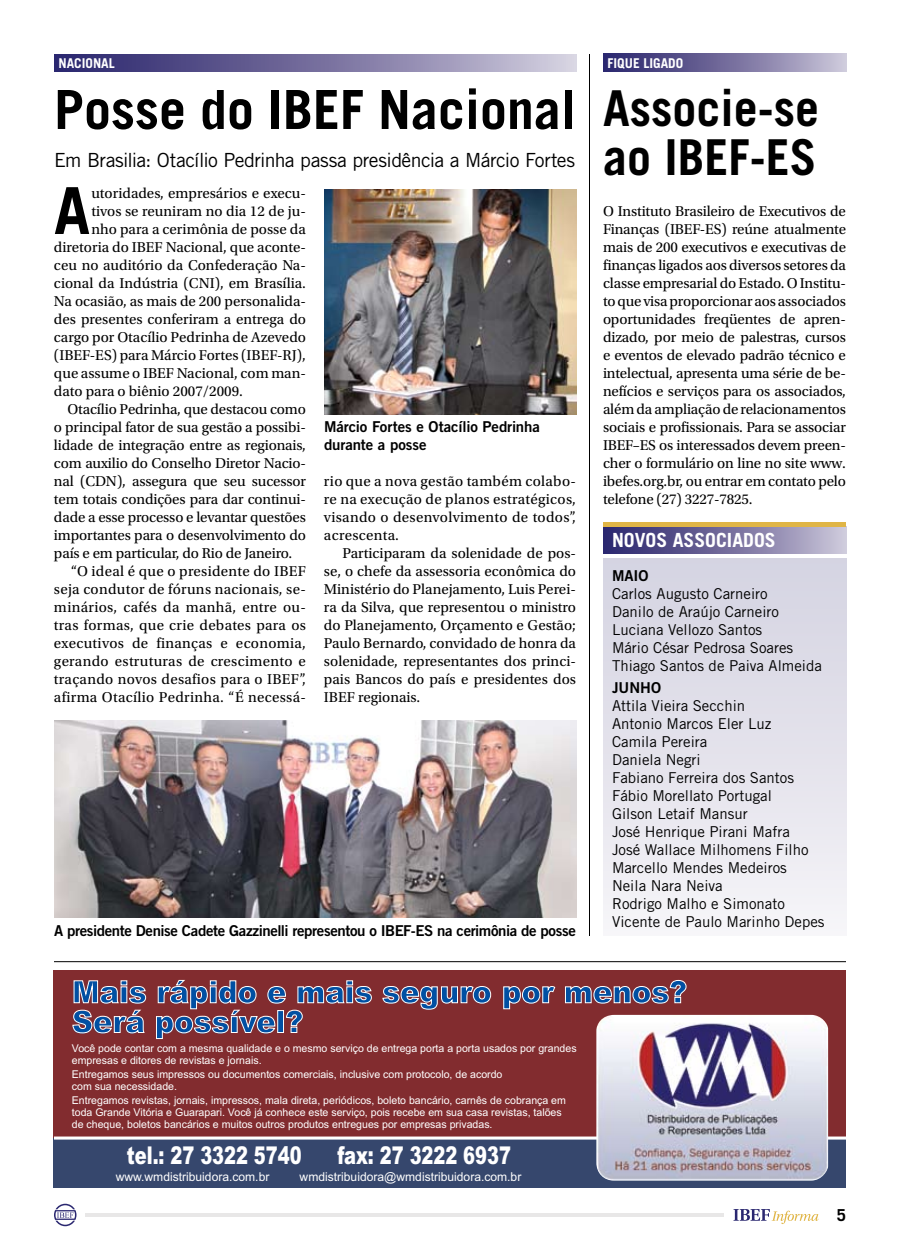
<style>
.page{position:relative;width:900px;height:1260px;background:#fff}
.page>*{position:absolute;margin:0;border:0;box-sizing:border-box;transform-origin:0 0}
.t1{font:700 64.8px "Trade Gothic LT Std";color:#000}
.t2{font:700 54px "Trade Gothic LT Std";color:#000}
.t3{font:700 49.5px/49.5px "Trade Gothic LT Std";color:#000}
.t4{font:900 30.6px/29.7px "Arial";color:#0050a3;scale:.95 1}
.t5{font:900 24.45px "Arial";color:#fff;scale:.73 1}
.t6{font:19.5px "Trade Gothic LT Std";letter-spacing:-.03em;color:#000}
.t7{font:700 19.5px "Trade Gothic LT Std";color:#fff}
.t8{font:700 16.5px "Trade Gothic LT Std";color:#000}
.t9{font:15px/18px "Utopia Std";color:#000;text-align:justify}
.t10{font:15px/18px "Trade Gothic LT Std";color:#000}
.t11{font:15px "Utopia Std";letter-spacing:.02em;color:#000}
.t12{font:15px/18px "Trade Gothic LT Std Bd 2";letter-spacing:-.02em;color:#000}
.t13{font:700 13.5px "Trade Gothic LT Std";color:#fff}
.t14{font:12.3px "Arial";color:#fff}
.t15{font:10.65px/12px "Arial";color:#fff}
</style>
<div class="page">
<svg style="left:54px;top:1204px;width:22px;height:22px"></svg>
<hr style="left:86px;top:1213px;width:638px;height:4px;background:#e8e7e7">
<hr style="left:589px;top:54px;width:1px;height:882px;background:#000">
<div style="left:54px;top:54px;width:522px;height:18px;background:linear-gradient(to right,#241e68,#cfc9db)"></div>
<img style="left:324px;top:189px;width:252px;height:225px">
<img style="left:54px;top:720px;width:522px;height:198px">
<div style="left:54px;top:1139px;width:792px;height:49px;background:#36476d"></div>
<div style="left:54px;top:971px;width:792px;height:167px;background:#822c2f"></div>
<hr style="left:54px;top:1137px;width:792px;height:3px;background:#fff">
<svg style="left:74px;top:980px;width:72px;height:23px"></svg>
<svg style="left:383px;top:986px;width:108px;height:24px"></svg>
<svg style="left:503px;top:986px;width:52px;height:23px"></svg>
<svg style="left:565px;top:980px;width:121px;height:23px"></svg>
<svg style="left:73px;top:1010px;width:71px;height:23px"></svg>
<svg style="left:156px;top:980px;width:216px;height:59px"></svg>
<img style="left:596px;top:1015px;width:232px;height:166px">
<hr style="left:54px;top:961px;width:792px;height:1px;background:#000">
<div style="left:603px;top:54px;width:243px;height:18px;background:linear-gradient(to right,#251f68,#c7c1d5)"></div>
<div style="left:603px;top:558px;width:243px;height:378px;background:linear-gradient(to bottom,#d4d2e1,#f5f4f7)"></div>
<div style="left:603px;top:527px;width:243px;height:26px;background:linear-gradient(to right,#251f68,#c7c1d5)"></div>
<hr style="left:603px;top:522px;width:243px;height:4px;background:#e0b546">
<svg style="left:734px;top:1209px;width:85px;height:15px"></svg>
<p class="t13" style="left:59px;top:55px;width:56px">Nacional</p>
<h2 class="t2" style="left:54px;top:77px;width:523px">Posse do IBEF Nacional</h2>
<h3 class="t6" style="left:54px;top:148px;width:523px">Em Brasilia: Otacílio Pedrinha passa presidência a Márcio Fortes</h3>
<h1 class="t1" style="left:54px;top:171px;width:36px">A</h1>
<p class="t9" style="left:91px;top:184px;width:216px">utoridades, empresários e execu-</p>
<p class="t9" style="left:91px;top:202px;width:216px">tivos se reuniram no dia 12 de ju-</p>
<p class="t9" style="left:91px;top:220px;width:216px">nho para a cerimônia de posse da</p>
<p class="t9" style="left:54px;top:238px;width:254px">diretoria do IBEF Nacional, que aconte-</p>
<p class="t9" style="left:54px;top:256px;width:253px">ceu no auditório da Confederação Na-</p>
<p class="t9" style="left:54px;top:274px;width:253px">cional da Indústria (CNI), em Brasília.</p>
<p class="t9" style="left:54px;top:292px;width:254px">Na ocasião, as mais de 200 personalida-</p>
<p class="t9" style="left:54px;top:310px;width:254px">des presentes conferiram a entrega do</p>
<p class="t9" style="left:54px;top:328px;width:254px">cargo por Otacílio Pedrinha de Azevedo</p>
<p class="t9" style="left:54px;top:346px;width:254px">(IBEF-ES) para Márcio Fortes (IBEF-RJ),</p>
<p class="t9" style="left:54px;top:364px;width:254px">que assume o IBEF Nacional, com man-</p>
<p class="t9" style="left:54px;top:382px;width:190px">dato para o biênio 2007/2009.</p>
<p class="t9" style="left:67px;top:400px;width:240px">Otacílio Pedrinha, que destacou como</p>
<p class="t9" style="left:54px;top:418px;width:254px">o principal fator de sua gestão a possibi-</p>
<p class="t9" style="left:54px;top:436px;width:254px">lidade de integração entre as regionais,</p>
<p class="t9" style="left:54px;top:454px;width:254px">com auxilio do Conselho Diretor Nacio-</p>
<p class="t9" style="left:54px;top:472px;width:253px">nal (CDN), assegura que seu sucessor</p>
<p class="t9" style="left:54px;top:490px;width:254px">tem totais condições para dar continui-</p>
<p class="t9" style="left:54px;top:508px;width:254px">dade a esse processo e levantar questões</p>
<p class="t9" style="left:54px;top:526px;width:253px">importantes para o desenvolvimento do</p>
<p class="t9" style="left:54px;top:544px;width:240px">país e em particular, do Rio de Janeiro.</p>
<p class="t11" style="left:71px;top:563px;width:237px">“O ideal é que o presidente do IBEF</p>
<p class="t11" style="left:54px;top:581px;width:254px">seja condutor de fóruns nacionais, se-</p>
<p class="t11" style="left:54px;top:599px;width:253px">minários, cafés da manhã, entre ou-</p>
<p class="t11" style="left:54px;top:617px;width:254px">tras formas, que crie debates para os</p>
<p class="t11" style="left:54px;top:635px;width:254px">executivos de finanças e economia,</p>
<p class="t11" style="left:54px;top:653px;width:254px">gerando estruturas de crescimento e</p>
<p class="t11" style="left:54px;top:671px;width:253px">traçando novos desafios para o IBEF”,</p>
<p class="t11" style="left:54px;top:689px;width:253px">afirma Otacílio Pedrinha. “É necessá-</p>
<p class="t12" style="left:324px;top:417px;width:217px">Márcio Fortes e Otacílio Pedrinha durante a posse</p>
<p class="t9" style="left:324px;top:472px;width:253px">rio que a nova gestão também colabo&shy;re na execução de planos estratégicos, visando o desenvolvimento de todos”, acrescenta.</p>
<p class="t9" style="left:324px;top:544px;width:254px;text-indent:18px">Participaram da solenidade de pos&shy;se, o chefe da assessoria econômica do Ministério do Planejamento, Luis Perei&shy;ra da Silva, que representou o ministro do Planejamento, Orçamento e Gestão; Paulo Bernardo, convidado de honra da solenidade, representantes dos princi&shy;pais Bancos do país e presidentes dos IBEF regionais.</p>
<p class="t12" style="left:54px;top:921px;width:523px">A presidente Denise Cadete Gazzinelli representou o IBEF-ES na cerimônia de posse</p>
<p class="t13" style="left:608px;top:55px;width:69px">Fique ligado</p>
<h3 class="t3" style="left:603px;top:83px;width:218px">Associe-se ao IBEF-ES</h3>
<p class="t9" style="left:603px;top:202px;width:245px">O Instituto Brasileiro de Executivos de Finanças (IBEF-ES) reúne atualmente mais de 200 executivos e executivas de finanças ligados aos diversos setores da classe empresarial do Estado. O Institu&shy;to que visa proporcionar aos associados oportunidades freqüentes de apren&shy;dizado, por meio de palestras, cursos e eventos de elevado padrão técnico e intelectual, apresenta uma série de be&shy;nefícios e serviços para os associados, além da ampliação de relacionamentos sociais e profissionais. Para se associar IBEF–ES os interessados devem preen&shy;cher o formulário on line no site www. ibefes.org.br, ou entrar em contato pelo telefone (27) 3227-7825.</p>
<h3 class="t7" style="left:612px;top:528px;width:165px">NOVOS ASSOCIADOS</h3>
<p class="t12" style="left:612px;top:566px;width:38px">Maio</p>
<p class="t10" style="left:612px;top:584px;width:211px">Carlos Augusto Carneiro<br>Danilo de Araújo Carneiro<br>Luciana Vellozo Santos<br>Mário César Pedrosa Soares<br>Thiago Santos de Paiva Almeida</p>
<p class="t12" style="left:612px;top:678px;width:51px">Junho</p>
<p class="t10" style="left:612px;top:696px;width:214px">Attila Vieira Secchin<br>Antonio Marcos Eler Luz<br>Camila Pereira<br>Daniela Negri<br>Fabiano Ferreira dos Santos<br>Fábio Morellato Portugal<br>Gilson Letaif Mansur<br>José Henrique Pirani Mafra<br>José Wallace Milhomens Filho<br>Marcello Mendes Medeiros<br>Neila Nara Neiva<br>Rodrigo Malho e Simonato<br>Vicente de Paulo Marinho Depes</p>
<h3 class="t4" style="left:72px;top:980px;width:649px">Mais rápido e mais seguro por menos?<br>Será possível?</h3>
<p class="t15" style="left:72px;top:1044px;width:506px">Você pode contar com a mesma qualidade e o mesmo serviço de entrega porta a porta usados por grandes empresas e ditores de revistas e jornais.</p>
<p class="t15" style="left:72px;top:1069px;width:432px">Entregamos seus impressos ou documentos comerciais, inclusive com protocolo, de acordo com sua necessidade.</p>
<p class="t15" style="left:72px;top:1095px;width:496px">Entregamos revistas, jornais, impressos, mala direta, periódicos, boleto bancário, carnês de cobrança em toda Grande Vitória e Guarapari. Você já conhece este serviço, pois recebe em sua casa revistas, talões de cheque, boletos bancários e muitos outros produtos entregues por empresas privadas.</p>
<h3 class="t5" style="left:127px;top:1140px;width:241px">tel.: 27 3322 5740</h3>
<h3 class="t5" style="left:337px;top:1140px;width:239px">fax: 27 3222 6937</h3>
<p class="t14" style="left:116px;top:1169px;width:155px">www.wmdistribuidora.com.br</p>
<p class="t14" style="left:300px;top:1169px;width:223px">wmdistribuidora@wmdistribuidora.com.br</p>
<p class="t8" style="left:837px;top:1205px;width:11px">5</p>
</div>
